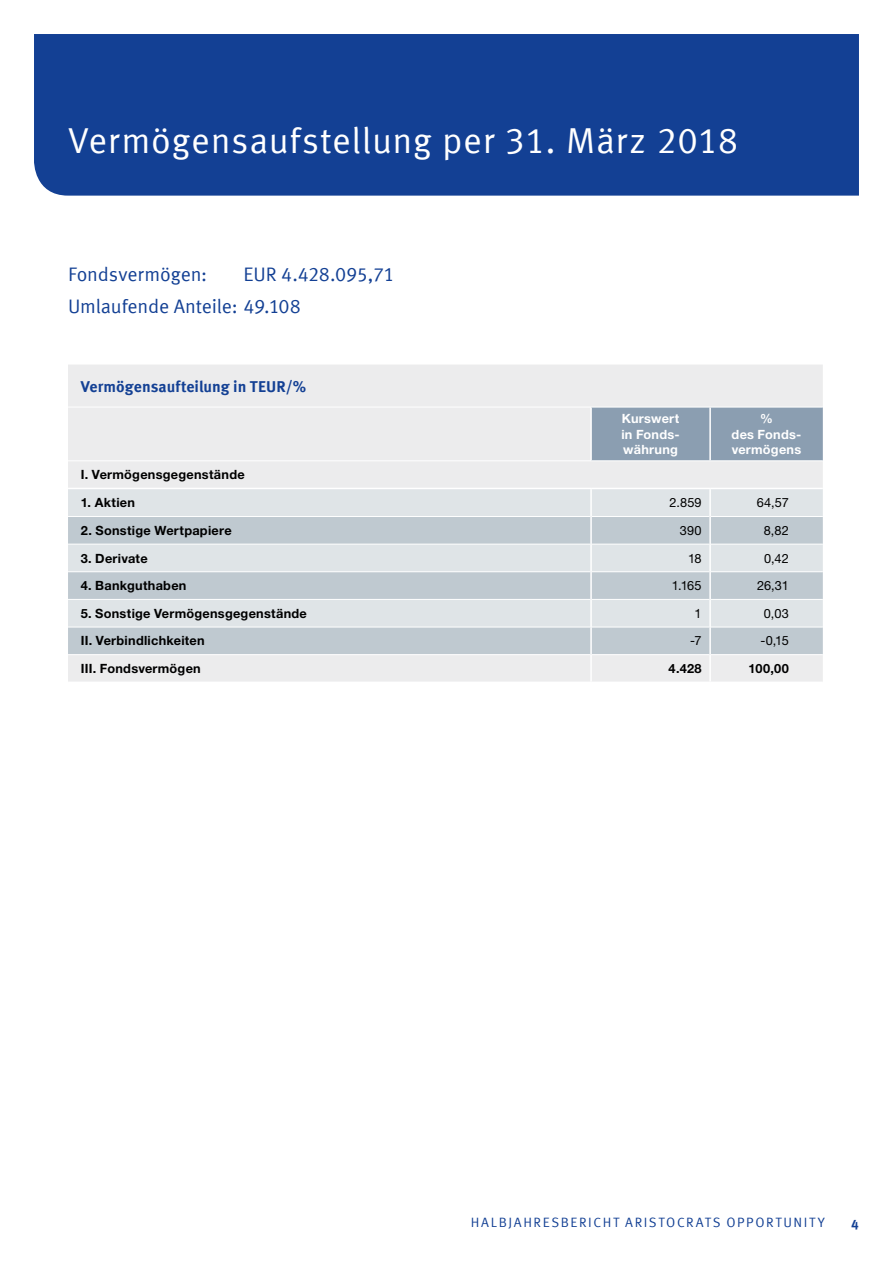
<style>
.page{position:relative;width:893px;height:1263px;background:#fff}
.page>*{position:absolute;margin:0;border:0;box-sizing:border-box;transform-origin:0 0}
.t1{font:36px "Meta Offc Pro Norm";letter-spacing:.015em;color:#fff}
.t2{font:19.5px/32px "Meta Offc Pro Norm";letter-spacing:-.01em;color:#134094}
.t3{font:700 15.75px "Meta Offc Pro";color:#134094}
.t4{font:13.5px "Meta Offc Pro Norm";letter-spacing:.12em;color:#134094}
.t5{font:700 13.5px "Meta Offc Pro";color:#134094}
.t6{font:700 12.75px "Helvetica Neue LTW1 G";letter-spacing:.02em;color:#000}
.t7{font:12.75px "Helvetica Neue LTW1 G";letter-spacing:.005em;color:#000}
.t8{font:700 12.75px/15.9px "Helvetica Neue LTW1 G";letter-spacing:.02em;color:#fff;text-align:justify}
</style>
<div class="page">
<div style="left:34px;top:34px;width:825px;height:162px;background:#134094"></div>
<div style="left:68px;top:365px;width:755px;height:123px;background:#ececed"></div>
<div style="left:592px;top:408px;width:231px;height:52px;background:#8b9eb1"></div>
<div style="left:68px;top:489px;width:755px;height:27px;background:#dfe4e7"></div>
<svg style="left:68px;top:517px;width:755px;height:137px;background:#ccd4d9"></svg>
<div style="left:68px;top:655px;width:755px;height:26px;background:#ececed"></div>
<hr style="left:68px;top:407px;width:523px;height:1px;background:#fff">
<hr style="left:591px;top:407px;width:119px;height:1px;background:#fff">
<hr style="left:710px;top:407px;width:113px;height:1px;background:#fff">
<hr style="left:592px;top:544px;width:117px;height:1px;background:#fff">
<hr style="left:711px;top:544px;width:112px;height:1px;background:#fff">
<hr style="left:592px;top:599px;width:117px;height:1px;background:#fff">
<hr style="left:711px;top:599px;width:112px;height:1px;background:#fff">
<hr style="left:68px;top:460px;width:523px;height:1px;background:#fff">
<hr style="left:591px;top:460px;width:119px;height:1px;background:#fff">
<hr style="left:710px;top:460px;width:113px;height:1px;background:#fff">
<hr style="left:68px;top:544px;width:522px;height:1px;background:#fff">
<hr style="left:68px;top:571px;width:522px;height:1px;background:#fff">
<hr style="left:592px;top:571px;width:117px;height:1px;background:#fff">
<hr style="left:711px;top:571px;width:112px;height:1px;background:#fff">
<hr style="left:68px;top:599px;width:522px;height:1px;background:#fff">
<hr style="left:68px;top:627px;width:522px;height:1px;background:#fff">
<hr style="left:592px;top:627px;width:117px;height:1px;background:#fff">
<hr style="left:711px;top:627px;width:112px;height:1px;background:#fff">
<hr style="left:590px;top:407px;width:2px;height:53px;background:#fff">
<hr style="left:709px;top:407px;width:2px;height:53px;background:#fff">
<hr style="left:590px;top:489px;width:2px;height:27px;background:#fff">
<hr style="left:709px;top:489px;width:2px;height:27px;background:#fff">
<hr style="left:590px;top:516px;width:2px;height:28px;background:#fff">
<hr style="left:709px;top:516px;width:2px;height:28px;background:#fff">
<hr style="left:590px;top:544px;width:2px;height:28px;background:#fff">
<hr style="left:709px;top:544px;width:2px;height:28px;background:#fff">
<hr style="left:590px;top:572px;width:2px;height:27px;background:#fff">
<hr style="left:709px;top:572px;width:2px;height:27px;background:#fff">
<hr style="left:590px;top:599px;width:2px;height:28px;background:#fff">
<hr style="left:709px;top:599px;width:2px;height:28px;background:#fff">
<hr style="left:590px;top:627px;width:2px;height:28px;background:#fff">
<hr style="left:709px;top:627px;width:2px;height:28px;background:#fff">
<hr style="left:590px;top:655px;width:2px;height:26px;background:#fff">
<hr style="left:709px;top:655px;width:2px;height:26px;background:#fff">
<h1 class="t1" style="left:68px;top:113px;width:672px">Vermögensaufstellung per 31. März 2018</h1>
<h2 class="t2" style="left:68px;top:257px;width:141px">Fondsvermögen:</h2>
<h2 class="t2" style="left:68px;top:257px;width:328px;text-indent:176px">EUR 4.428.095,71<br>Umlaufende Anteile: 49.108</h2>
<p class="t3" style="left:81px;top:374px;width:227px">Vermögensaufteilung in TEUR/%</p>
<p class="t8" style="left:621px;top:410px;width:60px">Kurswert in Fonds&shy;währung</p>
<p class="t8" style="left:732px;top:410px;width:71px;text-align:center">%<br>des Fonds&shy;vermögens</p>
<p class="t6" style="left:81px;top:467px;width:165px">I. Vermögensgegenstände</p>
<p class="t6" style="left:81px;top:495px;width:56px">1. Aktien</p>
<p class="t7" style="left:670px;top:495px;width:33px">2.859</p>
<p class="t7" style="left:757px;top:495px;width:33px">64,57</p>
<p class="t6" style="left:81px;top:522px;width:153px">2. Sonstige Wertpapiere</p>
<p class="t7" style="left:680px;top:522px;width:23px">390</p>
<p class="t7" style="left:764px;top:522px;width:27px">8,82</p>
<p class="t6" style="left:81px;top:550px;width:68px">3. Derivate</p>
<p class="t7" style="left:688px;top:550px;width:15px">18</p>
<p class="t7" style="left:764px;top:550px;width:26px">0,42</p>
<p class="t6" style="left:81px;top:578px;width:107px">4. Bankguthaben</p>
<p class="t7" style="left:672px;top:578px;width:31px">1.165</p>
<p class="t7" style="left:757px;top:578px;width:33px">26,31</p>
<p class="t6" style="left:81px;top:605px;width:228px">5. Sonstige Vermögensgegenstände</p>
<p class="t7" style="left:694px;top:605px;width:9px">1</p>
<p class="t7" style="left:764px;top:605px;width:26px">0,03</p>
<p class="t6" style="left:81px;top:633px;width:125px">II. Verbindlichkeiten</p>
<p class="t7" style="left:690px;top:633px;width:13px">-7</p>
<p class="t7" style="left:760px;top:633px;width:30px">-0,15</p>
<p class="t6" style="left:81px;top:661px;width:122px">III. Fondsvermögen</p>
<p class="t6" style="left:669px;top:661px;width:34px">4.428</p>
<p class="t6" style="left:749px;top:661px;width:42px">100,00</p>
<p class="t4" style="left:471px;top:1211px;width:355px">HALBJAHRESBERICHT ARISTOCRATS OPPORTUNITY</p>
<p class="t5" style="left:851px;top:1214px;width:9px">4</p>
</div>
